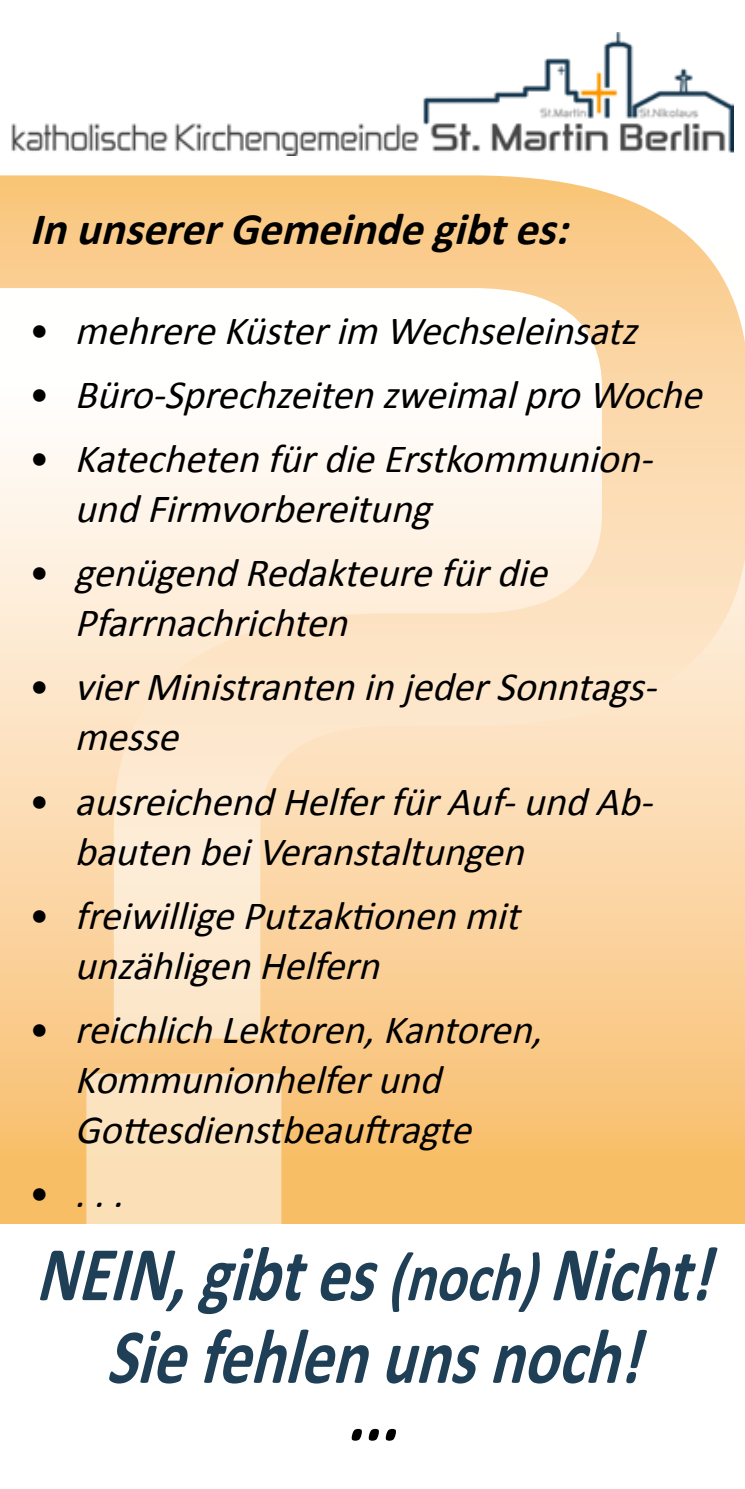
<style>
.page{position:relative;width:745px;height:1489px;background:#fff}
.page>*{position:absolute;margin:0;border:0;box-sizing:border-box;transform-origin:0 0}
.t1{font:1250px "Zekton";color:#fff;scale:1.3 1}
.t2{font:italic 700 78px/82.5px "Calibri";color:#1e3f55;text-align:center;scale:.82 1}
.t3{font:italic 700 78px "Calibri";color:#000;scale:.82 1}
.t4{font:italic 700 45px "Calibri";color:#000}
.t5{font:italic 40px/50px "Calibri";color:#000}
.s1{font-style:normal}
.s2{font-size:68.75px}
</style>
<div class="page">
<div style="left:0;top:243px;width:744px;height:979px;background:linear-gradient(to bottom,#fff,#f8bc69)"></div>
<img style="left:11px;top:32px;width:722px;height:124px">
<h1 class="t1" style="left:-130px;top:-146px;width:739px">?</h1>
<p class="t4" style="left:30px;top:201px;width:552px">In unsererGemeindegibtes:</p>
<p class="t5" style="left:30px;top:303px;width:619px"><span class="s1">•</span> mehrere Küster im Wechseleinsatz</p>
<p class="t5" style="left:30px;top:367px;width:684px"><span class="s1">•</span> Büro-Sprechzeiten zweimal pro Woche</p>
<p class="t5" style="left:75px;top:432px;width:589px;text-indent:-45px"><span class="s1">•</span> Katecheten für die Erstkommunion&shy;und Firmvorbereitung</p>
<p class="t5" style="left:75px;top:546px;width:484px;text-indent:-45px"><span class="s1">•</span> genügend Redakteure für die<br>Pfarrnachrichten</p>
<p class="t5" style="left:75px;top:660px;width:593px;text-indent:-45px"><span class="s1">•</span> vier Ministranten in jeder Sonntags&shy;messe</p>
<p class="t5" style="left:75px;top:774px;width:589px;text-indent:-45px"><span class="s1">•</span> ausreichend Helfer für Auf- und Ab&shy;bauten bei Veranstaltungen</p>
<p class="t5" style="left:75px;top:888px;width:457px;text-indent:-45px"><span class="s1">•</span> freiwillige Putzaktionen mit unzähligen Helfern</p>
<p class="t5" style="left:75px;top:1002px;width:479px;text-indent:-45px"><span class="s1">•</span> reichlich Lektoren, Kantoren,<br>Kommunionhelfer und<br>Gottesdienstbeauftragte</p>
<p class="t5" style="left:30px;top:1167px;width:106px"><span class="s1">•</span> ...</p>
<h2 class="t2" style="left:35px;top:1229px;width:850px">NEIN,gibtes<span class="s2">(noch)</span>Nicht!<br>Siefehlenunsnoch!</h2>
<h2 class="t3" style="left:347px;top:1365px;width:91px">...</h2>
</div>
